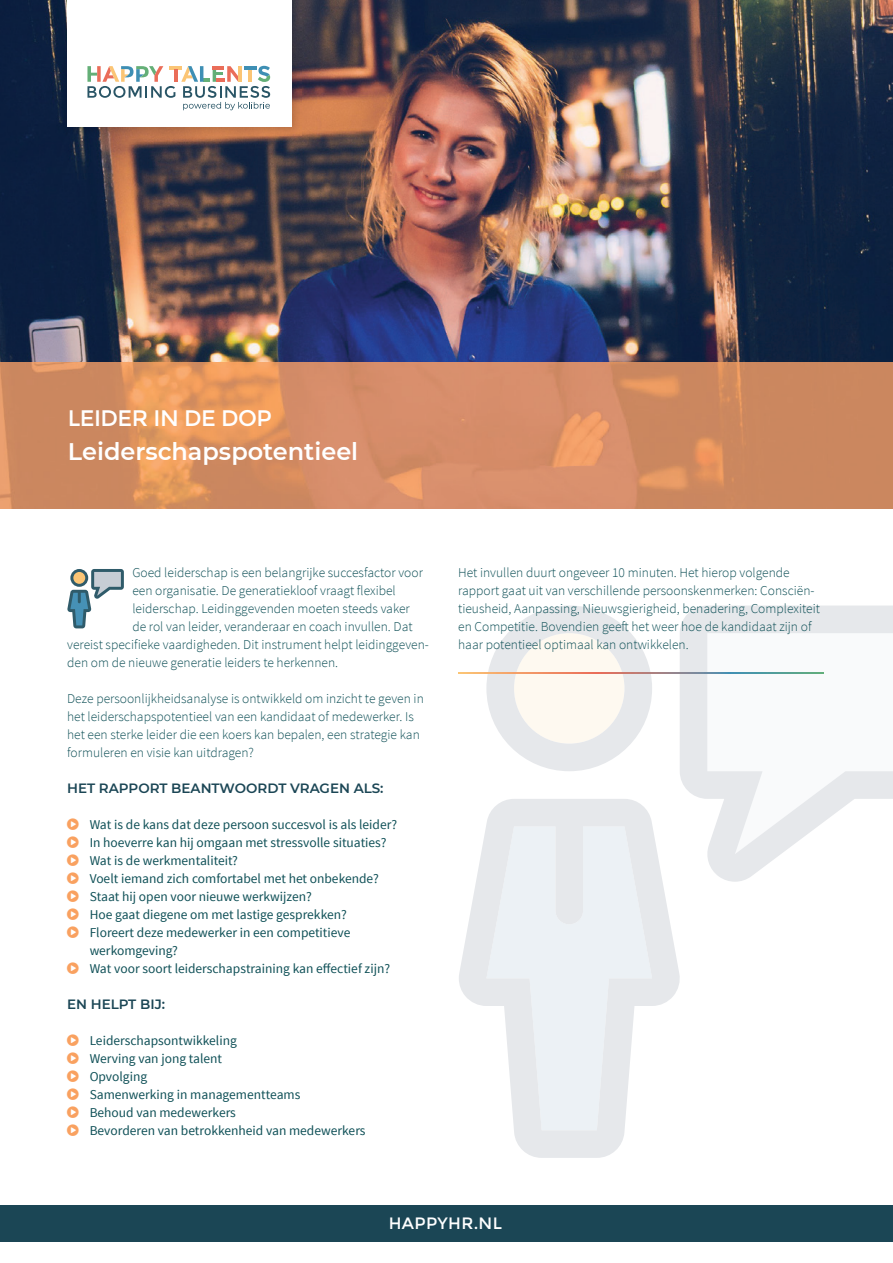
<style>
.page{position:relative;width:893px;height:1263px;background:#fff}
.page>*{position:absolute;margin:0;border:0;box-sizing:border-box;transform-origin:0 0}
.t1{font:600 24px "Montserrat";color:#fff}
.t2{font:22.5px "Montserrat";letter-spacing:-.025em;color:#fff}
.t3{font:16.5px "Montserrat";letter-spacing:.02em;color:#fff}
.t4{font:300 13.5px/18px "Source Sans Pro";color:#0f5057}
.t5{font:13.5px/18px "Source Sans Pro";color:#0f5057}
.t6{font:600 13.5px "Montserrat";color:#1b4655}
</style>
<div class="page">
<svg style="left:459px;top:799px;width:221px;height:359px"></svg>
<svg style="left:486px;top:605px;width:166px;height:166px"></svg>
<svg style="left:680px;top:605px;width:213px;height:277px"></svg>
<div style="left:0;top:1205px;width:893px;height:37px;background:#1b4655"></div>
<svg style="left:67px;top:569px;width:57px;height:59px"></svg>
<img style="left:0;top:0;width:893px;height:509px">
<img style="left:59px;top:0;width:242px;height:136px">
<div style="left:67px;top:0;width:225px;height:126px;background:#fff"></div>
<svg style="left:87px;top:66px;width:183px;height:44px"></svg>
<svg style="left:458px;top:672px;width:366px;height:1px"></svg>
<h2 class="t2" style="left:68px;top:405px;width:205px">LEIDER IN DE DOP</h2>
<h1 class="t1" style="left:68px;top:435px;width:292px">Leiderschapspotentieel</h1>
<p class="t4" style="left:132px;top:564px;width:292px">Goed leiderschap is een belangrijke succesfactor voor</p>
<p class="t4" style="left:132px;top:582px;width:265px">een organisatie. De generatiekloof vraagt flexibel</p>
<p class="t4" style="left:132px;top:600px;width:279px">leiderschap. Leidinggevenden moeten steeds vaker</p>
<p class="t4" style="left:132px;top:618px;width:282px">de rol van leider, veranderaar en coach invullen. Dat</p>
<p class="t4" style="left:67px;top:636px;width:363px">vereist specifieke vaardigheden. Dit instrument helpt leidinggeven-</p>
<p class="t4" style="left:67px;top:654px;width:272px">den om de nieuwe generatie leiders te herkennen.</p>
<p class="t4" style="left:67px;top:690px;width:358px">Deze persoonlijkheidsanalyse is ontwikkeld om inzicht te geven in het leiderschapspotentieel van een kandidaat of medewerker. Is het een sterke leider die een koers kan bepalen, een strategie kan formuleren en visie kan uitdragen?</p>
<p class="t6" style="left:67px;top:779px;width:318px">HET RAPPORT BEANTWOORDT VRAGEN ALS:</p>
<p class="t5" style="left:90px;top:816px;width:309px">Wat is de kans dat deze persoon succesvol is als leider?<br>In hoeverre kan hij omgaan met stressvolle situaties?<br>Wat is de werkmentaliteit?<br>Voelt iemand zich comfortabel met het onbekende?<br>Staat hij open voor nieuwe werkwijzen?<br>Hoe gaat diegene om met lastige gesprekken?<br>Floreert deze medewerker in een competitieve werkomgeving?<br>Wat voor soort leiderschapstraining kan effectief zijn?</p>
<p class="t6" style="left:67px;top:994px;width:99px">EN HELPT BIJ:</p>
<p class="t5" style="left:90px;top:1031px;width:277px">Leiderschapsontwikkeling<br>Werving van jong talent<br>Opvolging<br>Samenwerking in managementteams<br>Behoud van medewerkers<br>Bevorderen van betrokkenheid van medewerkers</p>
<p class="t4" style="left:458px;top:564px;width:363px">Het invullen duurt ongeveer 10 minuten. Het hierop volgende rapport gaat uit van verschillende persoonskenmerken: Consciën&shy;tieusheid, Aanpassing, Nieuwsgierigheid, benadering, Complexiteit en Competitie. Bovendien geeft het weer hoe de kandidaat zijn of haar potentieel optimaal kan ontwikkelen.</p>
<p class="t3" style="left:389px;top:1214px;width:115px">HAPPYHR.NL</p>
</div>
